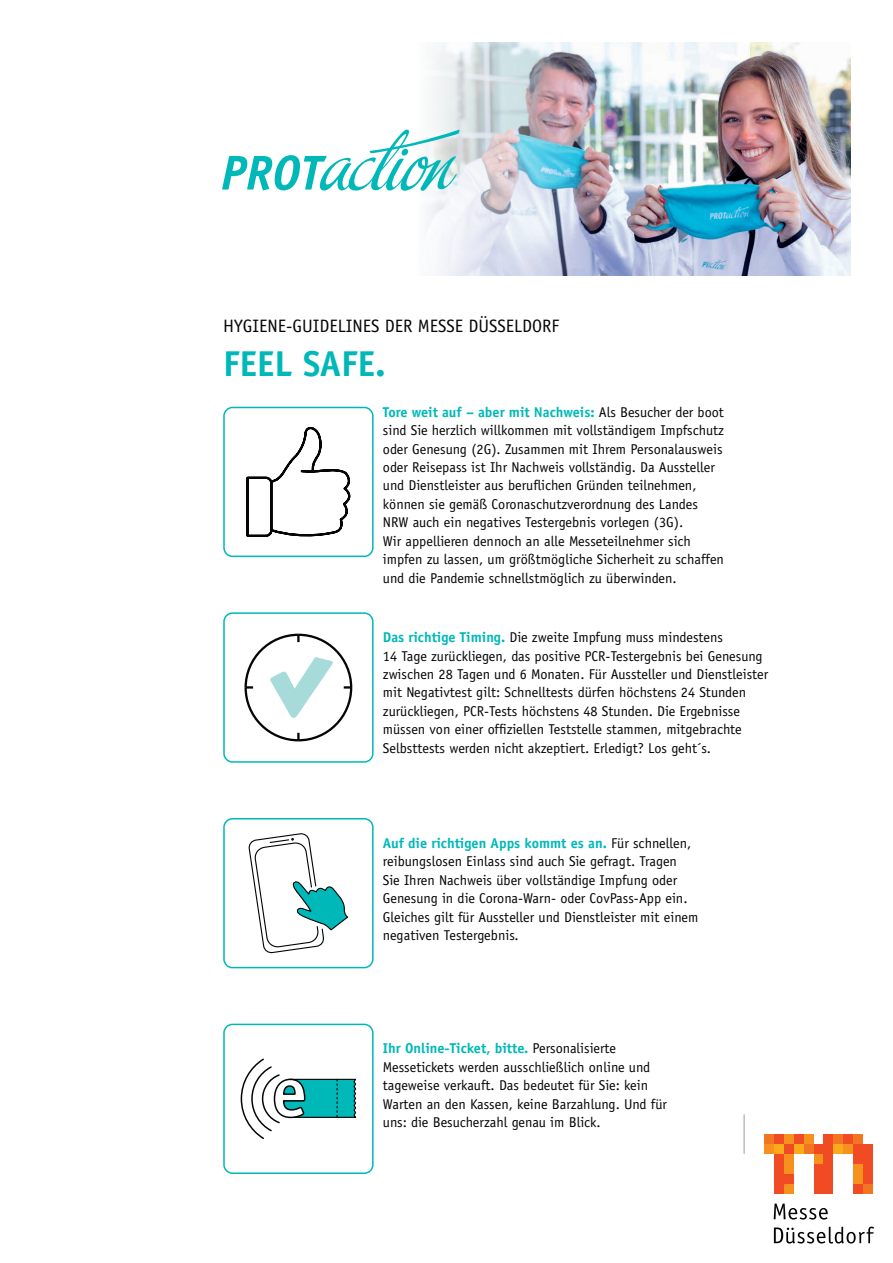
<style>
.page{position:relative;width:893px;height:1263px;background:#fff}
.page>*{position:absolute;margin:0;border:0;box-sizing:border-box;transform-origin:0 0}
.t1{font:700 36px "Officina Sans";color:#00b8b8}
.t2{font:18px "Officina Sans";color:#040506}
.t3{font:14.25px/18.5px "Officina Sans";color:#040506}
.s1{font-weight:700;color:#00b8b8}
</style>
<div class="page">
<svg style="left:774px;top:1226px;width:100px;height:17px"></svg>
<svg style="left:774px;top:1203px;width:54px;height:16px"></svg>
<div style="left:764px;top:1144px;width:10px;height:10px;background:#f6901e"></div>
<div style="left:774px;top:1134px;width:10px;height:10px;background:#f04b22"></div>
<div style="left:774px;top:1144px;width:10px;height:10px;background:#faaa1a"></div>
<div style="left:784px;top:1134px;width:10px;height:10px;background:#f6901e"></div>
<div style="left:784px;top:1144px;width:10px;height:10px;background:#f04b22"></div>
<div style="left:794px;top:1134px;width:10px;height:10px;background:#f04b22"></div>
<div style="left:794px;top:1144px;width:10px;height:10px;background:#faaa1a"></div>
<div style="left:804px;top:1134px;width:9px;height:10px;background:#f6901e"></div>
<div style="left:804px;top:1144px;width:9px;height:10px;background:#f47521"></div>
<div style="left:833px;top:1134px;width:10px;height:10px;background:#f47521"></div>
<div style="left:833px;top:1144px;width:10px;height:10px;background:#faaa1a"></div>
<div style="left:843px;top:1134px;width:10px;height:10px;background:#f04b22"></div>
<div style="left:843px;top:1144px;width:10px;height:10px;background:#f6901e"></div>
<div style="left:853px;top:1134px;width:10px;height:10px;background:#f47521"></div>
<div style="left:853px;top:1144px;width:10px;height:20px;background:#f04b22"></div>
<div style="left:863px;top:1144px;width:10px;height:40px;background:#f04b22"></div>
<div style="left:774px;top:1154px;width:10px;height:40px;background:#f04b22"></div>
<div style="left:784px;top:1154px;width:10px;height:20px;background:#f6901e"></div>
<div style="left:784px;top:1174px;width:10px;height:10px;background:#f04b22"></div>
<div style="left:784px;top:1184px;width:10px;height:10px;background:#f6901e"></div>
<div style="left:853px;top:1164px;width:10px;height:20px;background:#f6901e"></div>
<div style="left:863px;top:1184px;width:10px;height:10px;background:#f47521"></div>
<div style="left:764px;top:1134px;width:10px;height:10px;background:#f47521"></div>
<div style="left:813px;top:1144px;width:10px;height:10px;background:#f04b22"></div>
<div style="left:813px;top:1154px;width:10px;height:10px;background:#f6901e"></div>
<div style="left:813px;top:1164px;width:10px;height:30px;background:#f04b22"></div>
<div style="left:823px;top:1134px;width:10px;height:60px;background:#f04b22"></div>
<div style="left:853px;top:1184px;width:10px;height:10px;background:#f04b22"></div>
<hr style="left:743px;top:1114px;width:2px;height:40px;background:#babebf">
<img style="left:428px;top:43px;width:422px;height:233px">
<svg style="left:222px;top:130px;width:237px;height:61px"></svg>
<svg style="left:249px;top:833px;width:99px;height:120px"></svg>
<div style="left:223px;top:818px;width:151px;height:150px;border:2px solid #00b8b8;border-radius:9px"></div>
<svg style="left:246px;top:427px;width:104px;height:110px"></svg>
<div style="left:223px;top:407px;width:151px;height:150px;border:2px solid #00b8b8;border-radius:9px"></div>
<div style="left:244px;top:634px;width:108px;height:107px;border:2px solid #040506;border-radius:50%"></div>
<svg style="left:297px;top:733px;width:3px;height:7px"></svg>
<svg style="left:297px;top:635px;width:3px;height:7px"></svg>
<svg style="left:344px;top:686px;width:7px;height:3px"></svg>
<svg style="left:246px;top:686px;width:7px;height:3px"></svg>
<svg style="left:270px;top:657px;width:63px;height:61px"></svg>
<div style="left:223px;top:612px;width:151px;height:151px;border:2px solid #00b8b8;border-radius:9px"></div>
<svg style="left:241px;top:1058px;width:115px;height:81px"></svg>
<div style="left:223px;top:1024px;width:151px;height:150px;border:2px solid #00b8b8;border-radius:9px"></div>
<p class="t2" style="left:223px;top:316px;width:338px">HYGIENE-GUIDELINES DER MESSE DÜSSELDORF</p>
<h1 class="t1" style="left:223px;top:341px;width:164px">FEEL SAFE.</h1>
<p class="t3" style="left:383px;top:403px;width:343px"><span class="s1">Tore weit auf – aber mit Nachweis:</span> Als Besucher der boot sind Sie herzlich willkommen mit vollständigem Impfschutz oder Genesung (2G). Zusammen mit Ihrem Personalausweis oder Reisepass ist Ihr Nachweis vollständig. Da Aussteller und Dienstleister aus beruflichen Gründen teilnehmen, können sie gemäß Coronaschutzverordnung des Landes NRW auch ein negatives Testergebnis vorlegen (3G).<br>Wir appellieren dennoch an alle Messeteilnehmer sich impfen zu lassen, um größtmögliche Sicherheit zu schaffen und die Pandemie schnellstmöglich zu überwinden.</p>
<p class="t3" style="left:383px;top:628px;width:387px"><span class="s1">Das richtige Timing.</span> Die zweite Impfung muss mindestens<br>14 Tage zurückliegen, das positive PCR-Testergebnis bei Genesung zwischen 28 Tagen und 6 Monaten. Für Aussteller und Dienstleister mit Negativtest gilt: Schnelltests dürfen höchstens 24 Stunden zurückliegen, PCR-Tests höchstens 48 Stunden. Die Ergebnisse müssen von einer offiziellen Teststelle stammen, mitgebrachte Selbsttests werden nicht akzeptiert. Erledigt? Los geht´s.</p>
<p class="t3" style="left:383px;top:834px;width:317px"><span class="s1">Auf die richtigen Apps kommt es an.</span> Für schnellen, reibungslosen Einlass sind auch Sie gefragt. Tragen<br>Sie Ihren Nachweis über vollständige Impfung oder Genesung in die Corona-Warn- oder CovPass-App ein.<br>Gleiches gilt für Aussteller und Dienstleister mit einem negativen Testergebnis.</p>
<p class="t3" style="left:383px;top:1039px;width:286px"><span class="s1">Ihr Online-Ticket, bitte.</span> Personalisierte Messetickets werden ausschließlich online und tageweise verkauft. Das bedeutet für Sie: kein Warten an den Kassen, keine Barzahlung. Und für uns: die Besucherzahl genau im Blick.</p>
</div>
